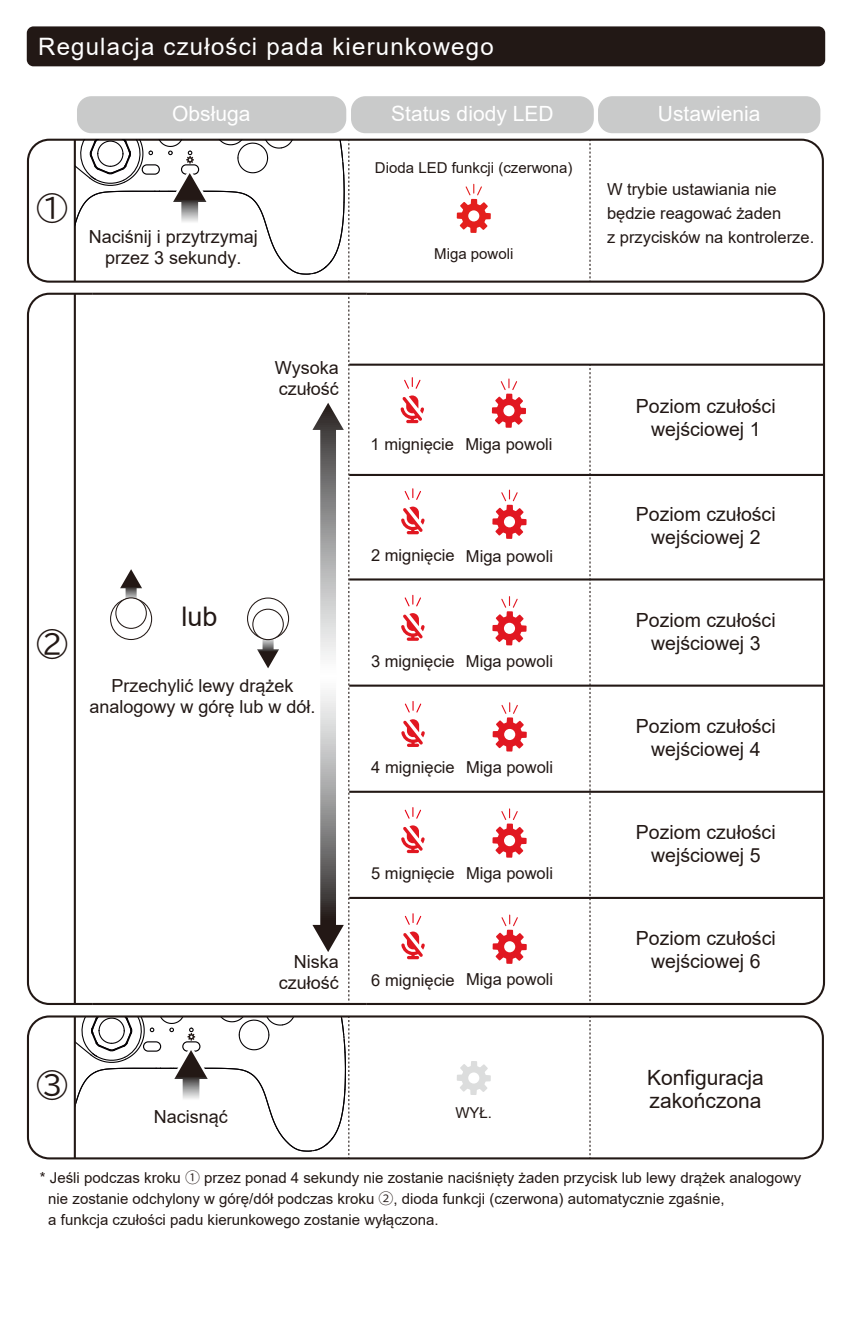
<style>
.page{position:relative;width:852px;height:1320px;background:#fff}
.page>*{position:absolute;margin:0;border:0;box-sizing:border-box;transform-origin:0 0}
.t1{font:31.5px "TBUD Go Std";color:#221815}
.t2{font:27px "Arial";color:#221815}
.t3{font:24px "Arial";letter-spacing:.05em;color:#fff}
.t4{font:21px "Arial";color:#fff}
.t5{font:21px "Arial";color:#221815}
.t6{font:19.5px/23.1px "Arial";color:#221815;text-align:center}
.t7{font:18px/21px "Arial";color:#221815;text-align:center}
.t8{font:16.5px/24px "Arial";color:#221815}
.t9{font:15px/21px "Arial";color:#221815}
.s1{font-family:"Koz Go Pr 6 N"}
</style>
<div class="page">
<div style="left:27px;top:26px;width:798px;height:40px;background:#221815;border-radius:7px"></div>
<div style="left:27px;top:139px;width:797px;height:144px;border:2px solid #221815;border-radius:21px"></div>
<svg style="left:589px;top:140px;width:1px;height:142px"></svg>
<hr style="left:74px;top:139px;width:2px;height:143px;background:#221815">
<svg style="left:457px;top:184px;width:34px;height:49px"></svg>
<hr style="left:349px;top:578px;width:475px;height:2px;background:#221815">
<hr style="left:349px;top:474px;width:475px;height:2px;background:#221815">
<svg style="left:365px;top:292px;width:461px;height:713px"></svg>
<svg style="left:589px;top:366px;width:1px;height:638px"></svg>
<svg style="left:26px;top:292px;width:69px;height:713px"></svg>
<svg style="left:254px;top:631px;width:28px;height:38px"></svg>
<div style="left:247px;top:597px;width:42px;height:42px;border:1px solid #221815;border-radius:50%"></div>
<div style="left:253px;top:609px;width:30px;height:30px;background:#fff;border-radius:50%"></div>
<div style="left:252px;top:608px;width:32px;height:32px;border:1px solid #221815;border-radius:50%"></div>
<svg style="left:117px;top:569px;width:28px;height:37px"></svg>
<div style="left:110px;top:598px;width:42px;height:42px;border:1px solid #221815;border-radius:50%"></div>
<div style="left:116px;top:598px;width:30px;height:30px;background:#fff;border-radius:50%"></div>
<div style="left:115px;top:597px;width:32px;height:32px;border:1px solid #221815;border-radius:50%"></div>
<hr style="left:93px;top:293px;width:274px;height:2px;background:#221815">
<hr style="left:93px;top:1003px;width:274px;height:2px;background:#221815">
<hr style="left:349px;top:364px;width:475px;height:2px;background:#221815">
<svg style="left:492px;top:379px;width:34px;height:49px"></svg>
<svg style="left:400px;top:378px;width:24px;height:45px"></svg>
<svg style="left:492px;top:490px;width:35px;height:49px"></svg>
<svg style="left:401px;top:489px;width:24px;height:45px"></svg>
<svg style="left:492px;top:596px;width:35px;height:49px"></svg>
<svg style="left:404px;top:595px;width:18px;height:12px"></svg>
<svg style="left:401px;top:613px;width:24px;height:28px"></svg>
<hr style="left:349px;top:684px;width:475px;height:2px;background:#221815">
<svg style="left:493px;top:703px;width:34px;height:48px"></svg>
<svg style="left:404px;top:701px;width:18px;height:12px"></svg>
<svg style="left:401px;top:719px;width:24px;height:28px"></svg>
<hr style="left:349px;top:791px;width:475px;height:2px;background:#221815">
<svg style="left:492px;top:809px;width:35px;height:48px"></svg>
<svg style="left:404px;top:807px;width:18px;height:12px"></svg>
<svg style="left:401px;top:825px;width:24px;height:28px"></svg>
<hr style="left:349px;top:897px;width:475px;height:2px;background:#221815">
<svg style="left:493px;top:915px;width:34px;height:49px"></svg>
<svg style="left:401px;top:913px;width:24px;height:46px"></svg>
<div style="left:27px;top:1015px;width:797px;height:144px;border:2px solid #221815;border-radius:21px"></div>
<svg style="left:76px;top:1016px;width:273px;height:142px"></svg>
<svg style="left:589px;top:1017px;width:1px;height:141px"></svg>
<hr style="left:74px;top:1016px;width:2px;height:142px;background:#221815">
<svg style="left:457px;top:1061px;width:34px;height:34px"></svg>
<hr style="left:74px;top:294px;width:2px;height:710px;background:#221815">
<svg style="left:75px;top:139px;width:274px;height:143px"></svg>
<div style="left:77px;top:96px;width:269px;height:37px;background:#c9caca;border-radius:14px"></div>
<div style="left:351px;top:96px;width:243px;height:37px;background:#c9caca;border-radius:14px"></div>
<div style="left:598px;top:96px;width:222px;height:37px;background:#c9caca;border-radius:14px"></div>
<svg style="left:312px;top:294px;width:37px;height:709px"></svg>
<h3 class="t3" style="left:38px;top:30px;width:457px">Regulacja czułości pada kierunkowego</h3>
<h3 class="t4" style="left:172px;top:100px;width:80px">Obsługa</h3>
<h3 class="t4" style="left:391px;top:100px;width:164px">Status diody LED</h3>
<h3 class="t4" style="left:658px;top:100px;width:104px">Ustawienia</h3>
<h1 class="t1" style="left:36px;top:182px;width:33px">①</h1>
<p class="t7" style="left:89px;top:226px;width:170px">Naciśnij i przytrzymaj przez 3 sekundy.</p>
<p class="t9" style="left:375px;top:157px;width:199px">Dioda LED funkcji (czerwona)</p>
<p class="t9" style="left:434px;top:243px;width:81px">Miga powoli</p>
<p class="t8" style="left:607px;top:177px;width:209px">W trybie ustawiania nie będzie reagować żaden<br>z przycisków na kontrolerze.</p>
<p class="t7" style="left:275px;top:357px;width:66px;text-align:left">Wysoka czułość</p>
<p class="t8" style="left:371px;top:432px;width:183px">1 mignięcie Miga powoli</p>
<p class="t8" style="left:371px;top:543px;width:183px">2 mignięcie Miga powoli</p>
<h3 class="t6" style="left:636px;top:394px;width:141px">Poziom czułości wejściowej 1</h3>
<h3 class="t6" style="left:636px;top:502px;width:141px">Poziom czułości wejściowej 2</h3>
<h2 class="t2" style="left:181px;top:597px;width:38px">lub</h2>
<h3 class="t6" style="left:636px;top:608px;width:141px">Poziom czułości</h3>
<h1 class="t1" style="left:36px;top:618px;width:33px">②</h1>
<h3 class="t6" style="left:651px;top:631px;width:111px">wejściowej 3</h3>
<p class="t7" style="left:90px;top:675px;width:228px">Przechylić lewy drążek analogowy w górę lub w dół.</p>
<p class="t8" style="left:371px;top:649px;width:183px">3 mignięcie Miga powoli</p>
<h3 class="t6" style="left:636px;top:714px;width:141px">Poziom czułości wejściowej 4</h3>
<p class="t8" style="left:371px;top:755px;width:183px">4 mignięcie Miga powoli</p>
<h1 class="t1" style="left:36px;top:1058px;width:33px">③</h1>
<p class="t7" style="left:154px;top:1106px;width:76px">Nacisnąć</p>
<p class="t7" style="left:279px;top:951px;width:62px;text-align:right">Niska czułość</p>
<p class="t8" style="left:371px;top:861px;width:183px">5 mignięcie Miga powoli</p>
<p class="t8" style="left:371px;top:967px;width:183px">6 mignięcie Miga powoli</p>
<p class="t9" style="left:455px;top:1101px;width:38px">WYŁ.</p>
<h3 class="t6" style="left:636px;top:820px;width:141px">Poziom czułości wejściowej 5</h3>
<h3 class="t6" style="left:636px;top:926px;width:141px">Poziom czułości wejściowej 6</h3>
<h3 class="t5" style="left:647px;top:1062px;width:118px">Konfiguracja</h3>
<h3 class="t5" style="left:650px;top:1086px;width:114px">zakończona</h3>
<p class="t9" style="left:48px;top:1167px;width:754px;text-indent:-8px">* Jeśli podczas kroku <span class="s1">①</span> przez ponad 4 sekundy nie zostanie naciśnięty żaden przycisk lub lewy drążek analogowy nie zostanie odchylony w górę/dół podczas kroku <span class="s1">②</span>, dioda funkcji (czerwona) automatycznie zgaśnie,<br>a funkcja czułości padu kierunkowego zostanie wyłączona.</p>
</div>
